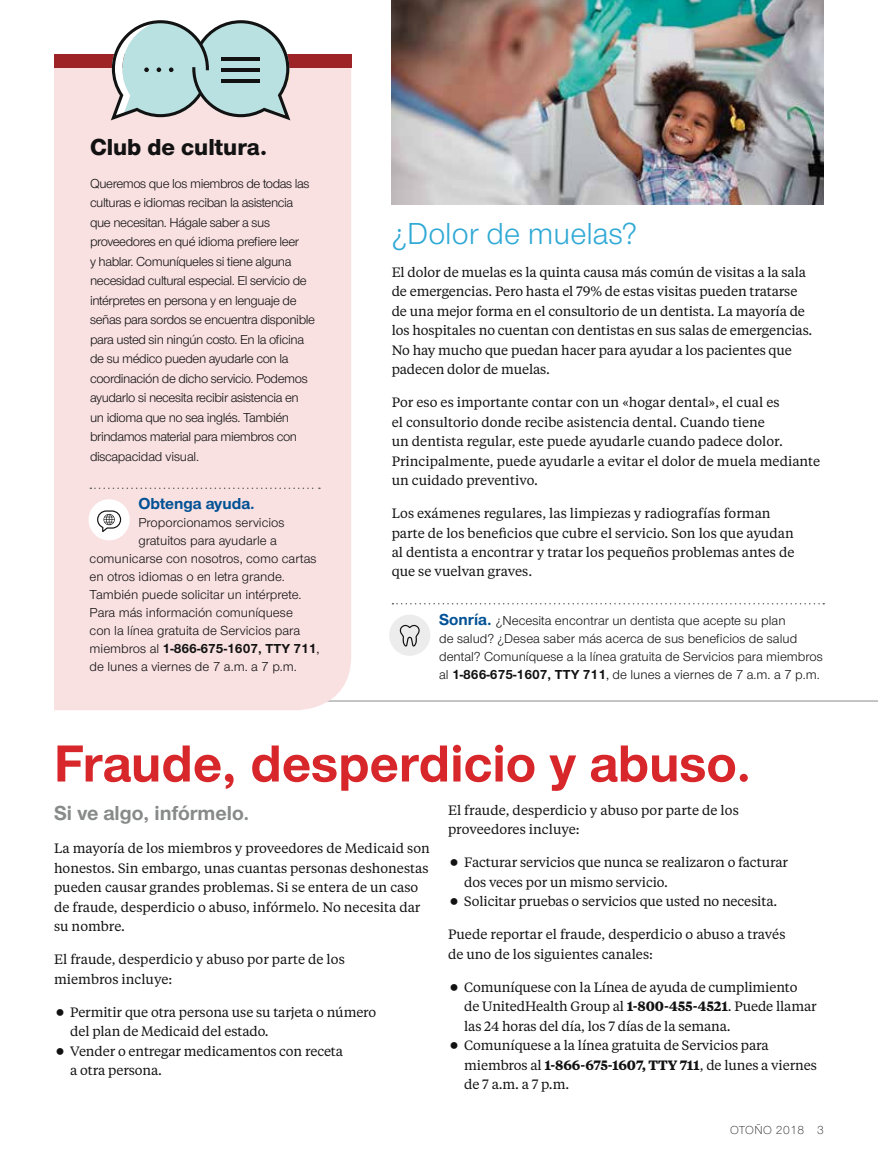
<style>
.page{position:relative;width:878px;height:1161px;background:#fff}
.page>*{position:absolute;margin:0;border:0;box-sizing:border-box;transform-origin:0 0}
.t1{font:700 54px "UHC Sans";color:#d8272b}
.t2{font:31.5px "UHC Sans";color:#30a9d5}
.t3{font:800 24px "UHC Sans";color:#121212}
.t4{font:700 21px "UHC Sans";color:#888a8a}
.t5{font:700 16.5px "UHC Sans";color:#005195}
.t6{font:13.5px/19.5px "UHC Serif Text";color:#121212}
.t7{font:13.5px/19.5px "UHC Sans";letter-spacing:-.025em;color:#121212}
.t8{font:13.5px/18px "UHC Sans";color:#121212}
.t9{font:700 13.5px "UHC Sans";color:#121212}
.t10{font:300 12px "UHC Sans";letter-spacing:.04em;color:#121212}
.s1{font-weight:400}
.s2{font-weight:700;font-size:16.5px;color:#005195}
.s3{font-weight:700}
</style>
<div class="page">
<hr style="left:54px;top:701px;width:824px;height:1px;background:#888a8a">
<div style="left:54px;top:68px;width:297px;height:642px;background:#f9e0e1"></div>
<div style="left:54px;top:54px;width:297px;height:14px;background:#9d2326"></div>
<svg style="left:90px;top:488px;width:230px;height:1px"></svg>
<div style="left:88px;top:499px;width:42px;height:41px;background:#fff;border-radius:50%"></div>
<svg style="left:97px;top:510px;width:24px;height:22px"></svg>
<img style="left:392px;top:0;width:432px;height:205px">
<svg style="left:392px;top:603px;width:432px;height:1px"></svg>
<div style="left:389px;top:615px;width:41px;height:41px;background:#ebeceb;border-radius:50%"></div>
<svg style="left:399px;top:625px;width:21px;height:22px"></svg>
<svg style="left:111px;top:20px;width:179px;height:100px"></svg>
<hr style="left:221px;top:57px;width:39px;height:3px;background:#121212">
<hr style="left:221px;top:68px;width:39px;height:3px;background:#121212">
<hr style="left:221px;top:79px;width:39px;height:3px;background:#121212">
<h3 class="t3" style="left:90px;top:130px;width:179px">Club de cultura.</h3>
<p class="t7" style="left:90px;top:173px;width:226px">Queremos que los miembros de todas las culturas e idiomas reciban la asistencia que necesitan. Hágale saber a sus proveedores en qué idioma prefiere leer<br>y hablar. Comuníqueles si tiene alguna necesidad cultural especial. El servicio de intérpretes en persona y en lenguaje de señas para sordos se encuentra disponible para usted sin ningún costo. En la oficina de su médico pueden ayudarle con la coordinación de dicho servicio. Podemos ayudarlo si necesita recibir asistencia en un idioma que no sea inglés. También brindamos material para miembros con discapacidad visual.</p>
<p class="t5" style="left:138px;top:493px;width:118px">Obtenga ayuda.</p>
<p class="t8" style="left:138px;top:513px;width:148px">Proporcionamos servicios</p>
<p class="t8" style="left:138px;top:531px;width:140px">gratuitos para ayudarle a</p>
<p class="t8" style="left:90px;top:549px;width:228px">comunicarse con nosotros, como cartas</p>
<p class="t8" style="left:90px;top:567px;width:197px">en otros idiomas o en letra grande.</p>
<p class="t8" style="left:90px;top:585px;width:213px">También puede solicitar un intérprete.</p>
<p class="t8" style="left:90px;top:603px;width:205px">Para más información comuníquese</p>
<p class="t8" style="left:90px;top:621px;width:212px">con la línea gratuita de Servicios para</p>
<p class="t9" style="left:90px;top:640px;width:231px"><span class="s1">miembros al</span> 1-866-675-1607, TTY 711<span class="s1">,</span></p>
<p class="t8" style="left:90px;top:657px;width:209px">de lunes a viernes de 7 a.m. a 7 p.m.</p>
<h2 class="t2" style="left:392px;top:213px;width:247px">¿Dolor de muelas?</h2>
<p class="t6" style="left:392px;top:261px;width:422px">El dolor de muelas es la quinta causa más común de visitas a la sala de emergencias. Pero hasta el 79% de estas visitas pueden tratarse de una mejor forma en el consultorio de un dentista. La mayoría de los hospitales no cuentan con dentistas en sus salas de emergencias.<br>No hay mucho que puedan hacer para ayudar a los pacientes que padecen dolor de muelas.</p>
<p class="t6" style="left:392px;top:392px;width:430px">Por eso es importante contar con un «hogar dental», el cual es<br>el consultorio donde recibe asistencia dental. Cuando tiene<br>un dentista regular, este puede ayudarle cuando padece dolor.<br>Principalmente, puede ayudarle a evitar el dolor de muela mediante un cuidado preventivo.</p>
<p class="t6" style="left:392px;top:503px;width:404px">Los exámenes regulares, las limpiezas y radiografías forman parte de los beneficios que cubre el servicio. Son los que ayudan al dentista a encontrar y tratar los pequeños problemas antes de que se vuelvan graves.</p>
<p class="t8" style="left:439px;top:611px;width:385px"><span class="s2">Sonría.</span> ¿Necesita encontrar un dentista que acepte su plan<br>de salud? ¿Desea saber más acerca de sus beneficios de salud dental? Comuníquese a la línea gratuita de Servicios para miembros al <span class="s3">1-866-675-1607, TTY 711</span>, de lunes a viernes de 7 a.m. a 7 p.m.</p>
<h1 class="t1" style="left:54px;top:727px;width:698px">Fraude, desperdicio y abuso.</h1>
<h3 class="t4" style="left:54px;top:799px;width:197px">Si ve algo, infórmelo.</h3>
<p class="t6" style="left:54px;top:838px;width:377px">La mayoría de los miembros y proveedores de Medicaid son honestos. Sin embargo, unas cuantas personas deshonestas pueden causar grandes problemas. Si se entera de un caso de fraude, desperdicio o abuso, infórmelo. No necesita dar su nombre.</p>
<p class="t6" style="left:54px;top:949px;width:292px">El fraude, desperdicio y abuso por parte de los miembros incluye:</p>
<p class="t6" style="left:70px;top:1002px;width:307px">Permitir que otra persona use su tarjeta o número del plan de Medicaid del estado.<br>Vender o entregar medicamentos con receta<br>a otra persona.</p>
<p class="t6" style="left:448px;top:799px;width:292px">El fraude, desperdicio y abuso por parte de los proveedores incluye:</p>
<p class="t6" style="left:464px;top:852px;width:325px">Facturar servicios que nunca se realizaron o facturar dos veces por un mismo servicio.<br>Solicitar pruebas o servicios que usted no necesita.</p>
<p class="t6" style="left:448px;top:924px;width:339px">Puede reportar el fraude, desperdicio o abuso a través de uno de los siguientes canales:</p>
<p class="t6" style="left:464px;top:976px;width:354px">Comuníquese con la Línea de ayuda de cumplimiento<br>de UnitedHealth Group al <span class="s3">1-800-455-4521</span>. Puede llamar las 24 horas del día, los 7 días de la semana.<br>Comuníquese a la línea gratuita de Servicios para miembros al <span class="s3">1-866-675-1607, TTY 711</span>, de lunes a viernes de 7 a.m. a 7 p.m.</p>
<p class="t10" style="left:730px;top:1122px;width:95px">OTOÑO 2018 3</p>
</div>
